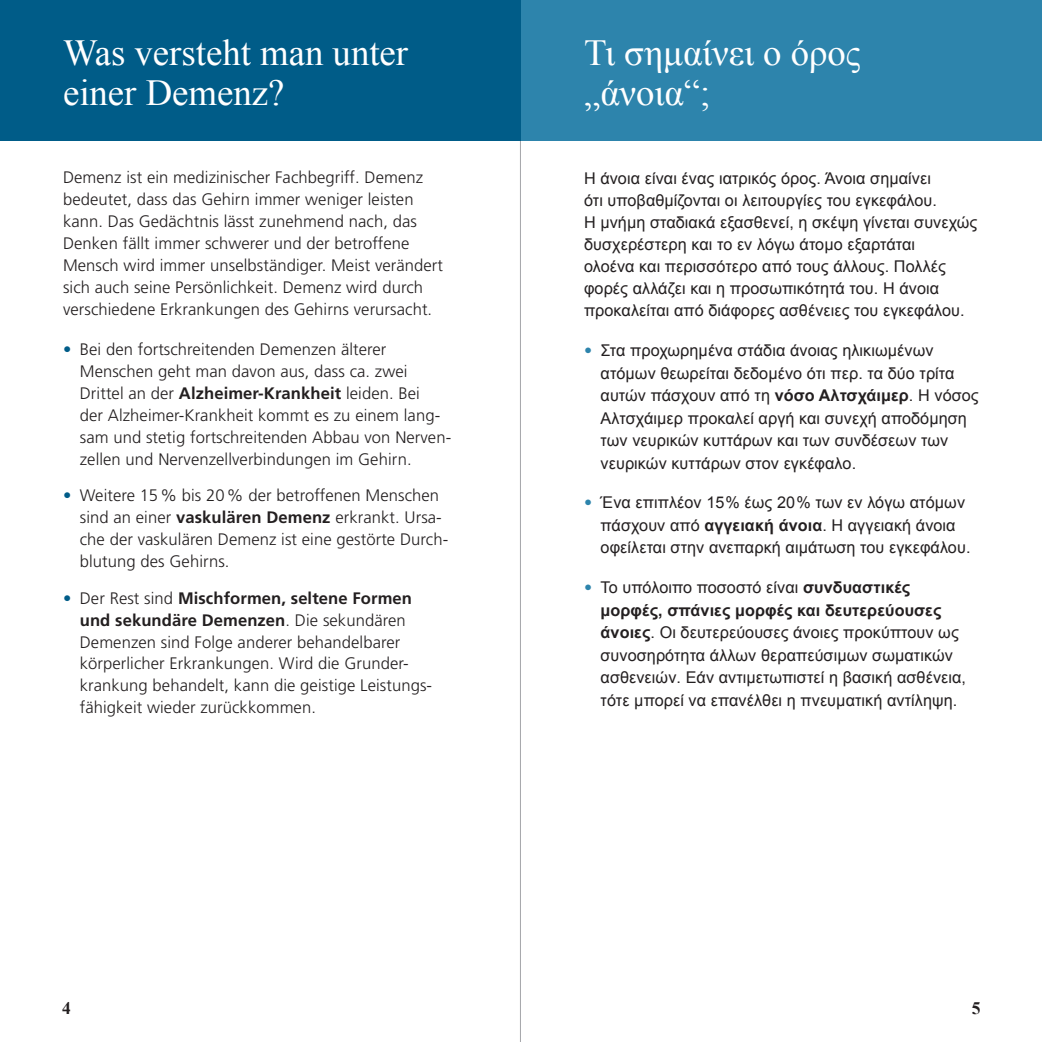
<style>
.page{position:relative;width:1042px;height:1042px;background:#fff}
.page>*{position:absolute;margin:0;border:0;box-sizing:border-box;transform-origin:0 0}
.t1{font:36.75px/40.2px "Times New Roman";color:#fff}
.t2{font:700 17.5px "Times New Roman";color:#231f20}
.t3{font:300 16.62px/21.9px "Frutiger LT";letter-spacing:.005em;color:#231f20}
.t4{font:16.1px/22.4px "Arial";letter-spacing:.005em;color:#231f20}
.s1{color:#005c88}
.s2{font-weight:700}
.s3{font-family:"Frutiger LT";font-weight:300;color:#2d84ac}
</style>
<div class="page">
<hr style="left:520px;top:0;width:1px;height:1042px;background:#a8a9ad">
<div style="left:521px;top:0;width:521px;height:140px;background:#2d84ac"></div>
<div style="left:0;top:0;width:521px;height:140px;background:#005c88"></div>
<h1 class="t1" style="left:63px;top:32px;width:347px">Was versteht man unter einer Demenz?</h1>
<p class="t3" style="left:63px;top:167px;width:382px">Demenz ist ein medizinischer Fachbegriff. Demenz bedeutet, dass das Gehirn immer weniger leisten kann. Das Gedächtnis lässt zunehmend nach, das Denken fällt immer schwerer und der betroffene Mensch wird immer unselbständiger. Meist verändert sich auch seine Persönlichkeit. Demenz wird durch verschiedene Erkrankungen des Gehirns verursacht.</p>
<p class="t3" style="left:80px;top:339px;width:373px;text-indent:-17px"><span class="s1">•</span> Bei den fortschreitenden Demenzen älterer Menschen geht man davon aus, dass ca. zwei Drittel an der <span class="s2">Alzheimer-Krankheit</span> leiden. Bei<br>der Alzheimer-Krankheit kommt es zu einem lang&shy;sam und stetig fortschreitenden Abbau von Nerven&shy;zellen und Nervenzellverbindungen im Gehirn.</p>
<p class="t3" style="left:80px;top:485px;width:370px;text-indent:-17px"><span class="s1">•</span> Weitere 15% bis 20% der betroffenen Menschen sind an einer <span class="s2">vaskulären Demenz</span> erkrankt. Ursa&shy;che der vaskulären Demenz ist eine gestörte Durch&shy;blutung des Gehirns.</p>
<p class="t3" style="left:80px;top:587px;width:354px;text-indent:-17px"><span class="s1">•</span> Der Rest sind <span class="s2">Mischformen, seltene Formen und sekundäre Demenzen</span>. Die sekundären Demenzen sind Folge anderer behandelbarer körperlicher Erkrankungen. Wird die Grunder&shy;krankung behandelt, kann die geistige Leistungs&shy;fähigkeit wieder zurückkommen.</p>
<h1 class="t1" style="left:584px;top:32px;width:278px">Τι σημαίνει ο όρος „άνοια“;</h1>
<p class="t4" style="left:584px;top:167px;width:395px">Η άνοια είναι ένας ιατρικός όρος. Άνοια σημαίνει<br>ότι υποβαθμίζονται οι λειτουργίες του εγκεφάλου.<br>Η μνήμη σταδιακά εξασθενεί, η σκέψη γίνεται συνεχώς δυσχερέστερη και το εν λόγω άτομο εξαρτάται<br>ολοένα και περισσότερο από τους άλλους. Πολλές φορές αλλάζει και η προσωπικότητά του. Η άνοια προκαλείται από διάφορες ασθένειες του εγκεφάλου.</p>
<p class="t4" style="left:600px;top:339px;width:380px;text-indent:-17px"><span class="s3">•</span> Στα προχωρημένα στάδια άνοιας ηλικιωμένων ατόμων θεωρείται δεδομένο ότι περ. τα δύο τρίτα αυτών πάσχουν από τη <span class="s2">νόσο Αλτσχάιμερ</span>. Η νόσος Αλτσχάιμερ προκαλεί αργή και συνεχή αποδόμηση των νευρικών κυττάρων και των συνδέσεων των νευρικών κυττάρων στον εγκέφαλο.</p>
<p class="t4" style="left:600px;top:492px;width:371px;text-indent:-17px"><span class="s3">•</span> Ένα επιπλέον 15% έως 20% των εν λόγω ατόμων πάσχουν από <span class="s2">αγγειακή άνοια</span>. Η αγγειακή άνοια οφείλεται στην ανεπαρκή αιμάτωση του εγκεφάλου.</p>
<p class="t4" style="left:600px;top:576px;width:367px;text-indent:-17px"><span class="s3">•</span> Το υπόλοιπο ποσοστό είναι <span class="s2">συνδυαστικές μορφές, σπάνιες μορφές και δευτερεύουσες άνοιες</span>. Οι δευτερεύουσες άνοιες προκύπτουν ως συνοσηρότητα άλλων θεραπεύσιμων σωματικών ασθενειών. Εάν αντιμετωπιστεί η βασική ασθένεια, τότε μπορεί να επανέλθει η πνευματική αντίληψη.</p>
<p class="t2" style="left:62px;top:996px;width:10px">4</p>
<p class="t2" style="left:972px;top:996px;width:10px">5</p>
</div>
